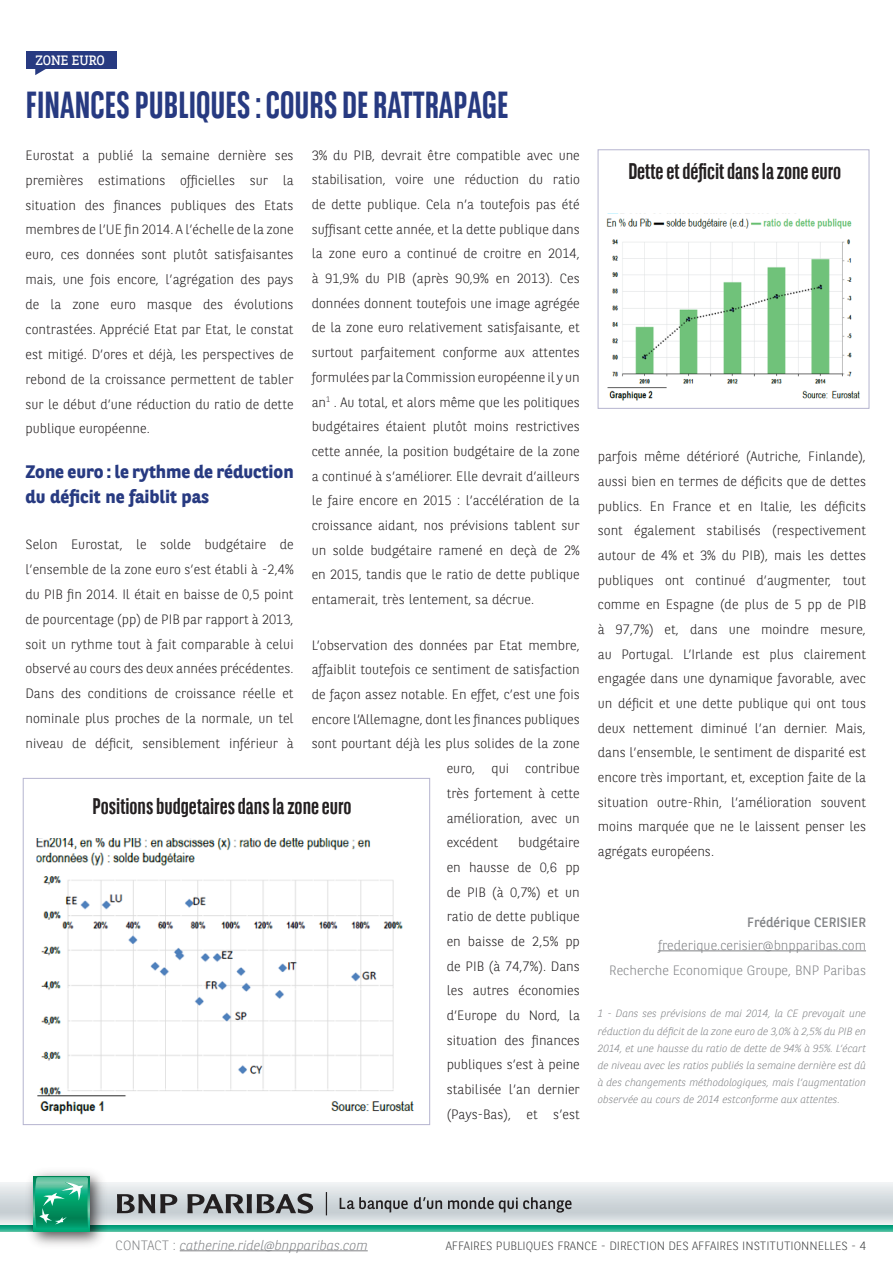
<style>
.page{position:relative;width:893px;height:1263px;background:#fff}
.page>*{position:absolute;margin:0;border:0;box-sizing:border-box;transform-origin:0 0}
.t1{font:700 37.5px "BNPP Sans Condensed";color:#273a81}
.t2{font:700 22.5px "BNPP Sans Condensed";color:#231f20}
.t3{font:700 18px/24.9px "BNPP Sans";color:#273a81}
.t4{font:300 13.5px/24.6px "BNPP Sans";color:#231f20;text-align:justify}
.t5{font:300 13.5px "BNPP Sans";color:#828487}
.t6{font:italic 300 13.5px "BNPP Sans";color:#828487}
.t7{font:13.5px "BNPP Sans";color:#828487}
.t8{font:13.5px "BNPP Slab Serif Expanded";color:#fff;scale:.83 1}
.t9{font:300 12px "BNPP Sans";color:#414243}
.t10{font:italic 300 10.5px/17.1px "BNPP Sans";color:#828487;text-align:justify}
.s1{font-style:normal}
</style>
<div class="page">
<svg style="left:0;top:1225px;width:858px;height:6px;background:#16a786"></svg>
<svg style="left:0;top:1183px;width:858px;height:42px;background:#dae0e3"></svg>
<img style="left:21px;top:1171px;width:90px;height:75px">
<svg style="left:326px;top:1192px;width:1px;height:23px"></svg>
<svg style="left:414px;top:1197px;width:28px;height:12px"></svg>
<svg style="left:448px;top:1197px;width:123px;height:15px;background:#9ea2a5"></svg>
<svg style="left:340px;top:1197px;width:68px;height:15px"></svg>
<svg style="left:23px;top:1177px;width:154px;height:54px;background:#7bb7a6"></svg>
<svg style="left:187px;top:1193px;width:126px;height:20px;background:#7f8183"></svg>
<svg style="left:858px;top:1225px;width:35px;height:6px"></svg>
<svg style="left:858px;top:1183px;width:35px;height:42px"></svg>
<hr style="left:180px;top:1250px;width:188px;height:1px;background:#828487">
<hr style="left:658px;top:950px;width:208px;height:1px;background:#828487">
<div style="left:26px;top:51px;width:91px;height:18px;background:#273a81"></div>
<svg style="left:35px;top:69px;width:11px;height:6px"></svg>
<div style="left:598px;top:150px;width:271px;height:258px;background:#fff;border:1px solid #b5b4cf"></div>
<img style="left:606px;top:218px;width:254px;height:182px">
<div style="left:23px;top:778px;width:407px;height:347px;background:#fff;border:1px solid #b5b4cf"></div>
<img style="left:36px;top:838px;width:379px;height:277px">
<p class="t8" style="left:35px;top:52px;width:85px">ZONE EURO</p>
<p class="t1" style="left:26px;top:85px;width:484px">FINANCES PUBLIQUES : COURS DE RATTRAPAGE</p>
<p class="t4" style="left:26px;top:142px;width:270px">Eurostat a publié la semaine dernière ses premières estimations officielles sur la situation des finances publiques des Etats membres de l’UE fin 2014. A l’échelle de la zone euro, ces données sont plutôt satisfaisantes mais, une fois encore, l’agrégation des pays de la zone euro masque des évolutions contrastées. Apprécié Etat par Etat, le constat est mitigé. D’ores et déjà, les perspectives de rebond de la croissance permettent de tabler sur le début d’une réduction du ratio de dette publique européenne.</p>
<p class="t3" style="left:26px;top:459px;width:270px">Zone euro : le rythme de réduction du déficit ne faiblit pas</p>
<p class="t4" style="left:26px;top:531px;width:270px">Selon Eurostat, le solde budgétaire de l’ensemble de la zone euro s’est établi à -2,4% du PIB fin 2014. Il était en baisse de 0,5 point de pourcentage (pp) de PIB par rapport à 2013, soit un rythme tout à fait comparable à celui observé au cours des deux années précédentes.<br>Dans des conditions de croissance réelle et nominale plus proches de la normale, un tel niveau de déficit, sensiblement inférieur à</p>
<p class="t4" style="left:312px;top:142px;width:270px">3% du PIB, devrait être compatible avec une stabilisation, voire une réduction du ratio de dette publique. Cela n’a toutefois pas été suffisant cette année, et la dette publique dans la zone euro a continué de croitre en 2014, à 91,9% du PIB (après 90,9% en 2013). Ces données donnent toutefois une image agrégée de la zone euro relativement satisfaisante, et surtout parfaitement conforme aux attentes formulées par la Commission européenne il y un an<sup>1</sup> . Au total, et alors même que les politiques budgétaires étaient plutôt moins restrictives cette année, la position budgétaire de la zone a continué à s’améliorer. Elle devrait d’ailleurs le faire encore en 2015 : l’accélération de la croissance aidant, nos prévisions tablent sur un solde budgétaire ramené en deçà de 2% en 2015, tandis que le ratio de dette publique entamerait, très lentement, sa décrue.</p>
<p class="t4" style="left:312px;top:632px;width:270px">L’observation des données par Etat membre,</p>
<p class="t4" style="left:312px;top:657px;width:270px">affaiblit toutefois ce sentiment de satisfaction</p>
<p class="t4" style="left:312px;top:681px;width:270px">de façon assez notable. En effet, c’est une fois</p>
<p class="t4" style="left:312px;top:706px;width:270px">encore l’Allemagne, dont les finances publiques</p>
<p class="t4" style="left:312px;top:731px;width:270px">sont pourtant déjà les plus solides de la zone</p>
<p class="t4" style="left:447px;top:755px;width:135px">euro, qui contribue</p>
<p class="t4" style="left:447px;top:780px;width:135px">très fortement à cette</p>
<p class="t4" style="left:447px;top:805px;width:135px">amélioration, avec un</p>
<p class="t4" style="left:447px;top:829px;width:53px">excédent</p>
<p class="t2" style="left:92px;top:794px;width:261px">Positions budgetaires dans la zone euro</p>
<p class="t4" style="left:447px;top:829px;width:135px;text-indent:72px">budgétaire en hausse de 0,6 pp de PIB (à 0,7%) et un ratio de dette publique en baisse de 2,5% pp de PIB (à 74,7%). Dans les autres économies d’Europe du Nord, la situation des finances publiques s’est à peine stabilisée l’an dernier (Pays-Bas), et s’est</p>
<p class="t2" style="left:628px;top:159px;width:214px">Dette et déficit dans la zone euro</p>
<p class="t4" style="left:598px;top:444px;width:270px">parfois même détérioré (Autriche, Finlande), aussi bien en termes de déficits que de dettes publics. En France et en Italie, les déficits sont également stabilisés (respectivement autour de 4% et 3% du PIB), mais les dettes publiques ont continué d’augmenter, tout comme en Espagne (de plus de 5 pp de PIB à 97,7%) et, dans une moindre mesure, au Portugal. L’Irlande est plus clairement engagée dans une dynamique favorable, avec un déficit et une dette publique qui ont tous deux nettement diminué l’an dernier. Mais, dans l’ensemble, le sentiment de disparité est encore très important, et, exception faite de la situation outre-Rhin, l’amélioration souvent moins marquée que ne le laissent penser les agrégats européens.</p>
<p class="t7" style="left:747px;top:913px;width:120px">Frédérique CERISIER</p>
<p class="t5" style="left:658px;top:936px;width:209px">frederique.cerisier@bnpparibas.com</p>
<p class="t5" style="left:609px;top:960px;width:258px">Recherche Economique Groupe, BNP Paribas</p>
<p class="t10" style="left:598px;top:1005px;width:270px">1 - Dans ses prévisions de mai 2014, la CE prevoyait une réduction du déficit de la zone euro de 3,0% à 2,5% du PIB en 2014, et une hausse du ratio de dette de 94% à 95%. L’écart de niveau avec les ratios publiés la semaine dernière est dû à des changements méthodologiques, mais l’augmentation observée au cours de 2014 estconforme aux attentes.</p>
<p class="t6" style="left:116px;top:1236px;width:254px"><span class="s1">CONTACT :</span> catherine.ridel@bnpparibas.com</p>
<p class="t9" style="left:446px;top:1238px;width:422px">AFFAIRES PUBLIQUES FRANCE - DIRECTION DES AFFAIRES INSTITUTIONNELLES - 4</p>
</div>
